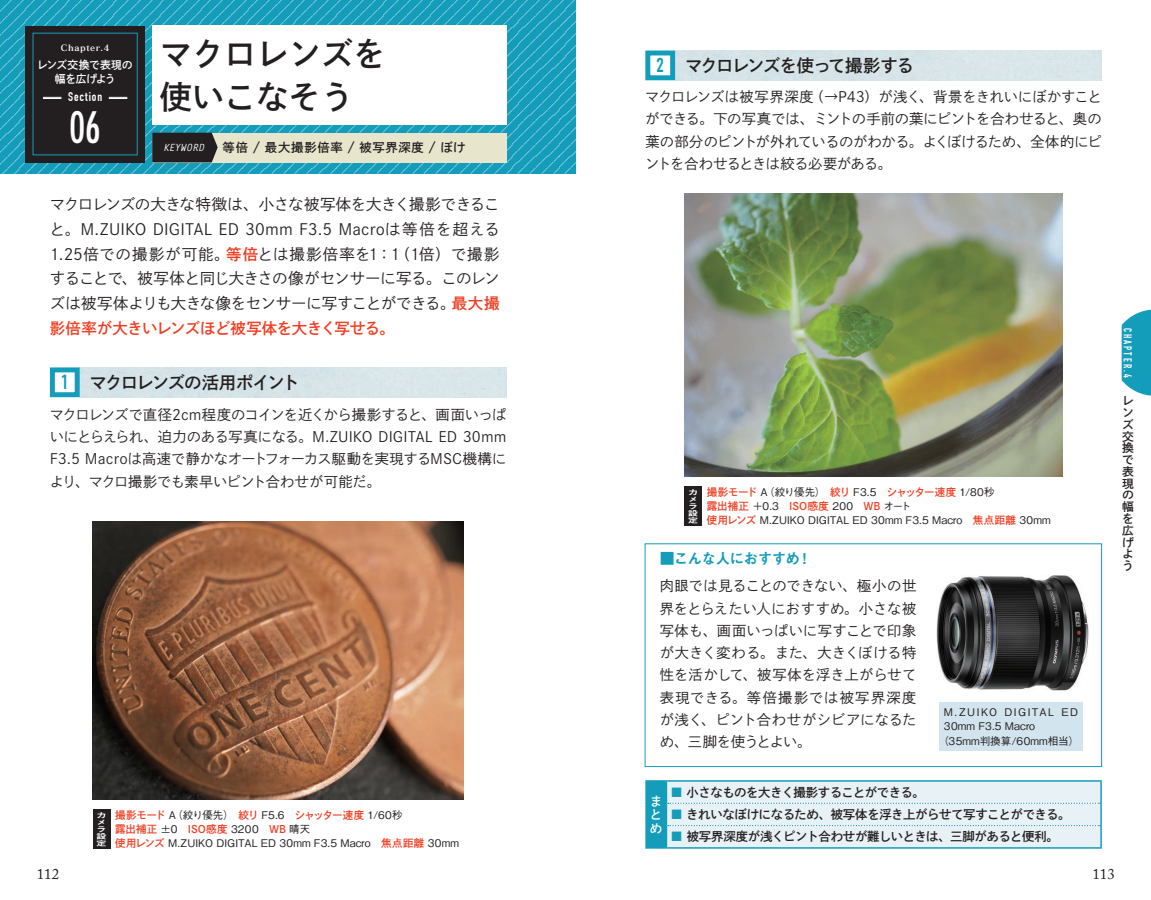
<style>
.page{position:relative;width:1151px;height:900px;background:#fff}
.page>*{position:absolute;margin:0;border:0;box-sizing:border-box;transform-origin:0 0}
.t1{font:condensed 42.18px "Futura Std";color:#fff;scale:.9 1}
.t2{font:32.2px/42.2px "Shuei Go Kin Std B";color:#231f20}
.t3{font:17.32px "Shuei Go Kin Std B";letter-spacing:-.075em;color:#231f20}
.t4{font:15.58px/24.8px "Shuei Go Kin Std L";letter-spacing:-.02em;color:#231f20;text-align:justify}
.t5{font:15.58px "Shuei Go Kin Std B";letter-spacing:-.03em;color:#ef3e22}
.t6{font:14.88px "Midashi Go Pro MB31";letter-spacing:-.06em;color:#149cbb}
.t7{font:14.88px "Adobe Caslon Pro";color:#231f20}
.t8{font:14.17px/22.4px "Shuei Go Kin Std L";letter-spacing:-.015em;color:#231f20;text-align:justify}
.t9{font:12.42px "Shuei Go Kin Std B";letter-spacing:-.03em;color:#231f20}
.t10{font:12.42px "Shuei Go Kin Std B";letter-spacing:.06em;color:#231f20}
.t11{font:700 12.42px "DIN Condensed";letter-spacing:.075em;color:#fff}
.t12{font:12.42px/13.7px "Shuei Go Kin Std B";color:#fff}
.t13{font:11.72px/11.7px "Shuei Go Kin Std B";color:#231f20}
.t14{font:11.2px/14.3px "Shuei Go Kin Std B";letter-spacing:-.03em;color:#fff;text-align:center}
.t15{font:700 11.2px "DIN Condensed";letter-spacing:.205em;color:#fff;scale:.9 1}
.t16{font:500 10.5px/14.2px "Gothic BBB Pro";letter-spacing:.01em;color:#231f20}
.t17{font:10.5px "Shuei Go Kin Std B";letter-spacing:.005em;color:#ef3e22}
.t18{font:500 10.5px "Gothic BBB Pro";letter-spacing:.14em;color:#231f20}
.t19{font:italic 700 9.97px "Letter Gothic Std";letter-spacing:-.01em;color:#fff}
.t20{font:8.75px "Matisse Pro B";letter-spacing:.07em;color:#fff}
.t21{font:7.35px/7px "Midashi Go Pro MB31";color:#fff;scale:1.43 1}
.s1{font-family:"Shuei Go Kin Std B";color:#ef3e22}
.s2{font-family:"DIN Condensed";font-weight:700;font-size:19.78px;color:#149cbb}
.s3{font-family:"Shuei Go Kin Std B";font-weight:400;color:#ef3e22}
.s4{font-family:"Gothic BBB Pro";font-weight:500;color:#231f20}
.s5{color:#149cbb}
</style>
<div class="page">
<svg style="left:1121px;top:309px;width:30px;height:87px"></svg>
<svg style="left:0;top:0;width:576px;height:174px;fill:#149cbb"></svg>
<div style="left:26px;top:26px;width:119px;height:136px;background:#231f20"></div>
<svg style="left:43px;top:97px;width:18px;height:2px"></svg>
<svg style="left:109px;top:97px;width:18px;height:2px"></svg>
<div style="left:152px;top:133px;width:354px;height:29px;background:#e7e5cb"></div>
<svg style="left:152px;top:133px;width:66px;height:29px"></svg>
<div style="left:645px;top:51px;width:30px;height:29px;border:5px solid #149cbb"></div>
<div style="left:50px;top:367px;width:30px;height:30px;border:5px solid #149cbb"></div>
<div style="left:646px;top:781px;width:20px;height:67px;background:#149cbb"></div>
<hr style="left:645px;top:782px;width:2px;height:21px;background:#149cbb">
<hr style="left:645px;top:803px;width:2px;height:22px;background:#149cbb">
<hr style="left:645px;top:825px;width:2px;height:22px;background:#149cbb">
<hr style="left:645px;top:780px;width:21px;height:2px;background:#149cbb">
<hr style="left:666px;top:780px;width:436px;height:2px;background:#149cbb">
<hr style="left:1100px;top:782px;width:2px;height:21px;background:#149cbb">
<hr style="left:1100px;top:803px;width:2px;height:22px;background:#149cbb">
<hr style="left:645px;top:847px;width:21px;height:2px;background:#149cbb">
<div style="left:666px;top:781px;width:435px;height:66px;background:#e8f2f6"></div>
<hr style="left:1100px;top:825px;width:2px;height:22px;background:#149cbb">
<hr style="left:666px;top:847px;width:436px;height:2px;background:#149cbb">
<div style="left:152px;top:26px;width:354px;height:99px;background:#fff"></div>
<div style="left:93px;top:809px;width:17px;height:40px;background:#231f20"></div>
<img style="left:93px;top:522px;width:370px;height:278px">
<div style="left:939px;top:702px;width:144px;height:49px;background:#d2e5ee"></div>
<div style="left:645px;top:543px;width:457px;height:224px;border:1px solid #149cbb"></div>
<img style="left:936px;top:575px;width:153px;height:116px">
<div style="left:684px;top:487px;width:18px;height:39px;background:#231f20"></div>
<img style="left:684px;top:193px;width:378px;height:284px">
<p class="t20" style="left:61px;top:42px;width:50px">Chapter.4</p>
<p class="t14" style="left:37px;top:58px;width:97px">レンズ交換で表現の幅を広げよう</p>
<p class="t11" style="left:68px;top:89px;width:36px">Section</p>
<h1 class="t1" style="left:70px;top:102px;width:36px">06</h1>
<h2 class="t2" style="left:160px;top:33px;width:227px">マクロレンズを使いこなそう</h2>
<p class="t19" style="left:163px;top:141px;width:43px">KEYWORD</p>
<p class="t10" style="left:223px;top:139px;width:244px">等倍 / 最大撮影倍率 / 被写界深度 / ぼけ</p>
<p class="t4" style="left:50px;top:191px;width:451px">マクロレンズの大きな特徴は、小さな被写体を大きく撮影できること。M.ZUIKO DIGITAL ED 30mm F3.5 Macroは等倍を超える1.25倍での撮影が可能。<span class="s1">等倍</span>とは撮影倍率を1：1（1倍）で撮影することで、被写体と同じ大きさの像がセンサーに写る。このレンズは被写体よりも大きな像をセンサーに写すことができる。<span class="s1">最大撮</span></p>
<p class="t5" style="left:50px;top:317px;width:347px">影倍率が大きいレンズほど被写体を大きく写せる。</p>
<p class="t3" style="left:61px;top:370px;width:240px"><span class="s2">1</span> マクロレンズの活用ポイント</p>
<p class="t8" style="left:50px;top:403px;width:458px">マクロレンズで直径2cm程度のコインを近くから撮影すると、画面いっぱいにとらえられ、迫力のある写真になる。M.ZUIKO DIGITAL ED 30mm F3.5 Macroは高速で静かなオートフォーカス駆動を実現するMSC機構により、マクロ撮影でも素早いピント合わせが可能だ。</p>
<p class="t3" style="left:656px;top:53px;width:259px"><span class="s2">2</span> マクロレンズを使って撮影する</p>
<p class="t8" style="left:645px;top:85px;width:458px">マクロレンズは被写界深度（→P43）が浅く、背景をきれいにぼかすことができる。下の写真では、ミントの手前の葉にピントを合わせると、奥の葉の部分のピントが外れているのがわかる。よくぼけるため、全体的にピントを合わせるときは絞る必要がある。</p>
<p class="t21" style="left:688px;top:488px;width:9px">カメラ設定</p>
<p class="t16" style="left:707px;top:483px;width:345px"><span class="s3">撮影モード</span> A（絞り優先）　<span class="s3">絞り</span> F3.5　<span class="s3">シャッター速度</span> 1/80秒<br><span class="s3">露出補正</span> ＋0.3　<span class="s3">ISO感度</span> 200　<span class="s3">WB</span> オート<br><span class="s3">使用レンズ</span> M.ZUIKO DIGITAL ED 30mm F3.5 Macro　<span class="s3">焦点距離</span> 30mm</p>
<p class="t6" style="left:660px;top:547px;width:154px">■こんな人におすすめ！</p>
<p class="t8" style="left:659px;top:574px;width:258px">肉眼では見ることのできない、極小の世界をとらえたい人におすすめ。小さな被写体も、画面いっぱいに写すことで印象が大きく変わる。また、大きくぼける特性を活かして、被写体を浮き上がらせて表現できる。等倍撮影では被写界深度が浅く、ピント合わせがシビアになるため、三脚を使うとよい。</p>
<p class="t18" style="left:944px;top:704px;width:136px">M.ZUIKO DIGITAL ED</p>
<p class="t16" style="left:944px;top:718px;width:93px">30mm F3.5 Macro</p>
<p class="t16" style="left:938px;top:732px;width:142px">（35mm判換算/60mm相当）</p>
<p class="t15" style="left:1134px;top:328px;width:57px;rotate:90deg">CHAPTER.4</p>
<p class="t13" style="left:1122px;top:395px;width:13px">レンズ交換で表現の幅を広げよう</p>
<p class="t21" style="left:96px;top:810px;width:9px">カメラ設定</p>
<p class="t16" style="left:115px;top:806px;width:289px"><span class="s3">撮影モード</span> A（絞り優先）　<span class="s3">絞り</span> F5.6　<span class="s3">シャッター速度</span> 1/60秒</p>
<p class="t17" style="left:115px;top:822px;width:197px">露出補正 <span class="s4">±0　</span>ISO感度 <span class="s4">3200　</span>WB <span class="s4">晴天</span></p>
<p class="t16" style="left:115px;top:835px;width:345px"><span class="s3">使用レンズ</span> M.ZUIKO DIGITAL ED 30mm F3.5 Macro　<span class="s3">焦点距離</span> 30mm</p>
<p class="t12" style="left:650px;top:794px;width:13px">まとめ</p>
<p class="t9" style="left:670px;top:783px;width:256px"><span class="s5">■</span> 小さなものを大きく撮影することができる。</p>
<p class="t9" style="left:670px;top:806px;width:401px"><span class="s5">■</span> きれいなぼけになるため、被写体を浮き上がらせて写すことができる。</p>
<p class="t9" style="left:670px;top:828px;width:390px"><span class="s5">■</span> 被写界深度が浅くピント合わせが難しいときは、三脚があると便利。</p>
<p class="t7" style="left:37px;top:865px;width:24px">112</p>
<p class="t7" style="left:1092px;top:865px;width:24px">113</p>
</div>
